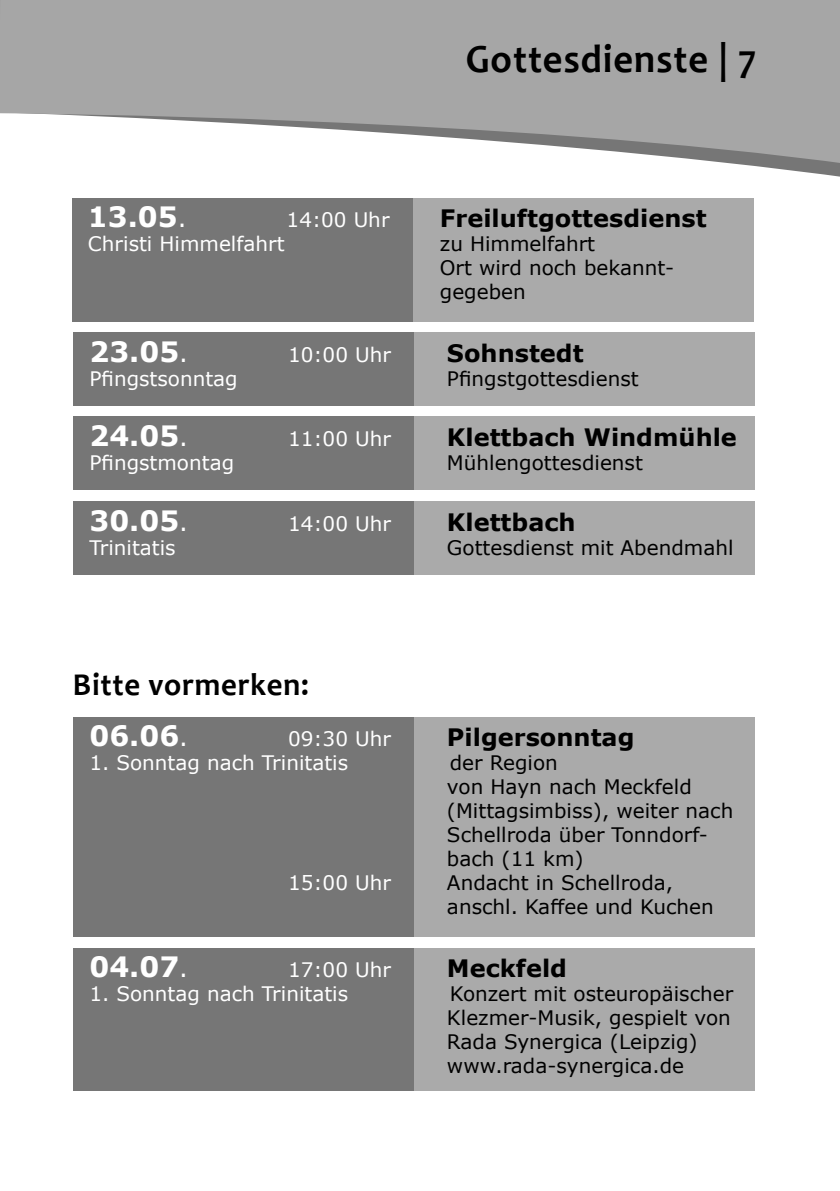
<style>
.page{position:relative;width:840px;height:1191px;background:#fff}
.page>*{position:absolute;margin:0;border:0;box-sizing:border-box;transform-origin:0 0}
.t1{font:700 40px "Candara";letter-spacing:.025em;color:#000;scale:.96 1}
.t2{font:700 32px "Candara";letter-spacing:.025em;color:#000;scale:.96 1}
.t3{font:700 28px "Verdana";color:#fff}
.t4{font:700 24px "Verdana";color:#000}
.t5{font:20px/24px "Verdana";color:#000}
.t6{font:20px "Verdana";color:#fff}
.s1{font-weight:400;font-size:24px}
</style>
<div class="page">
<svg style="left:1px;top:0;width:838px;height:165px;fill:#a6a6a6"></svg>
<svg style="left:0;top:0;width:1px;height:114px"></svg>
<div style="left:74px;top:332px;width:340px;height:73px;background:#767676"></div>
<div style="left:414px;top:332px;width:340px;height:73px;background:#aaa"></div>
<div style="left:74px;top:417px;width:340px;height:73px;background:#767676"></div>
<div style="left:414px;top:417px;width:340px;height:73px;background:#aaa"></div>
<div style="left:74px;top:501px;width:340px;height:73px;background:#767676"></div>
<div style="left:414px;top:501px;width:340px;height:73px;background:#aaa"></div>
<div style="left:74px;top:717px;width:340px;height:219px;background:#767676"></div>
<div style="left:414px;top:717px;width:340px;height:219px;background:#aaa"></div>
<div style="left:74px;top:947px;width:340px;height:143px;background:#767676"></div>
<div style="left:414px;top:947px;width:340px;height:143px;background:#aaa"></div>
<div style="left:72px;top:198px;width:340px;height:123px;background:#767676"></div>
<div style="left:412px;top:198px;width:341px;height:123px;background:#aaa"></div>
<h1 class="t1" style="left:465px;top:43px;width:304px">Gottesdienste | 7</h1>
<h3 class="t3" style="left:88px;top:206px;width:100px">13.05<span class="s1">.</span></h3>
<p class="t6" style="left:286px;top:212px;width:104px">14:00 Uhr</p>
<p class="t4" style="left:439px;top:209px;width:268px">Freiluftgottesdienst</p>
<p class="t6" style="left:88px;top:236px;width:198px">Christi Himmelfahrt</p>
<p class="t5" style="left:439px;top:233px;width:236px">zu Himmelfahrt<br>Ort wird noch bekannt&shy;gegeben</p>
<h3 class="t3" style="left:89px;top:340px;width:100px">23.05<span class="s1">.</span></h3>
<p class="t6" style="left:288px;top:346px;width:104px">10:00 Uhr</p>
<p class="t4" style="left:446px;top:343px;width:138px">Sohnstedt</p>
<p class="t6" style="left:89px;top:370px;width:150px">Pfingstsonntag</p>
<p class="t5" style="left:446px;top:368px;width:193px">Pfingstgottesdienst</p>
<h3 class="t3" style="left:89px;top:424px;width:100px">24.05<span class="s1">.</span></h3>
<p class="t6" style="left:288px;top:431px;width:104px">11:00 Uhr</p>
<p class="t4" style="left:446px;top:427px;width:291px">Klettbach Windmühle</p>
<p class="t6" style="left:89px;top:455px;width:146px">Pfingstmontag</p>
<p class="t5" style="left:446px;top:452px;width:197px">Mühlengottesdienst</p>
<h3 class="t3" style="left:89px;top:509px;width:100px">30.05<span class="s1">.</span></h3>
<p class="t6" style="left:288px;top:515px;width:104px">14:00 Uhr</p>
<p class="t4" style="left:446px;top:512px;width:130px">Klettbach</p>
<p class="t6" style="left:89px;top:539px;width:88px">Trinitatis</p>
<p class="t5" style="left:446px;top:537px;width:288px">Gottesdienst mit Abendmahl</p>
<h2 class="t2" style="left:73px;top:672px;width:247px">Bitte vormerken:</h2>
<h3 class="t3" style="left:89px;top:724px;width:100px">06.06<span class="s1">.</span></h3>
<p class="t6" style="left:288px;top:731px;width:104px">09:30 Uhr</p>
<p class="t4" style="left:446px;top:727px;width:189px">Pilgersonntag</p>
<p class="t6" style="left:89px;top:755px;width:260px">1. Sonntag nach Trinitatis</p>
<p class="t5" style="left:446px;top:752px;width:288px">der Region<br>von Hayn nach Meckfeld (Mittagsimbiss), weiter nach<br>Schellroda über Tonndorf&shy;bach (11 km)</p>
<p class="t6" style="left:288px;top:875px;width:104px">15:00 Uhr</p>
<p class="t5" style="left:446px;top:872px;width:268px">Andacht in Schellroda, anschl. Kaffee und Kuchen</p>
<h3 class="t3" style="left:89px;top:955px;width:100px">04.07<span class="s1">.</span></h3>
<p class="t6" style="left:288px;top:961px;width:104px">17:00 Uhr</p>
<p class="t4" style="left:446px;top:958px;width:121px">Meckfeld</p>
<p class="t6" style="left:89px;top:985px;width:260px">1. Sonntag nach Trinitatis</p>
<p class="t5" style="left:446px;top:983px;width:287px">Konzert mit osteuropäischer<br>Klezmer-Musik, gespielt von<br>Rada Synergica (Leipzig) www.rada-synergica.de</p>
</div>
